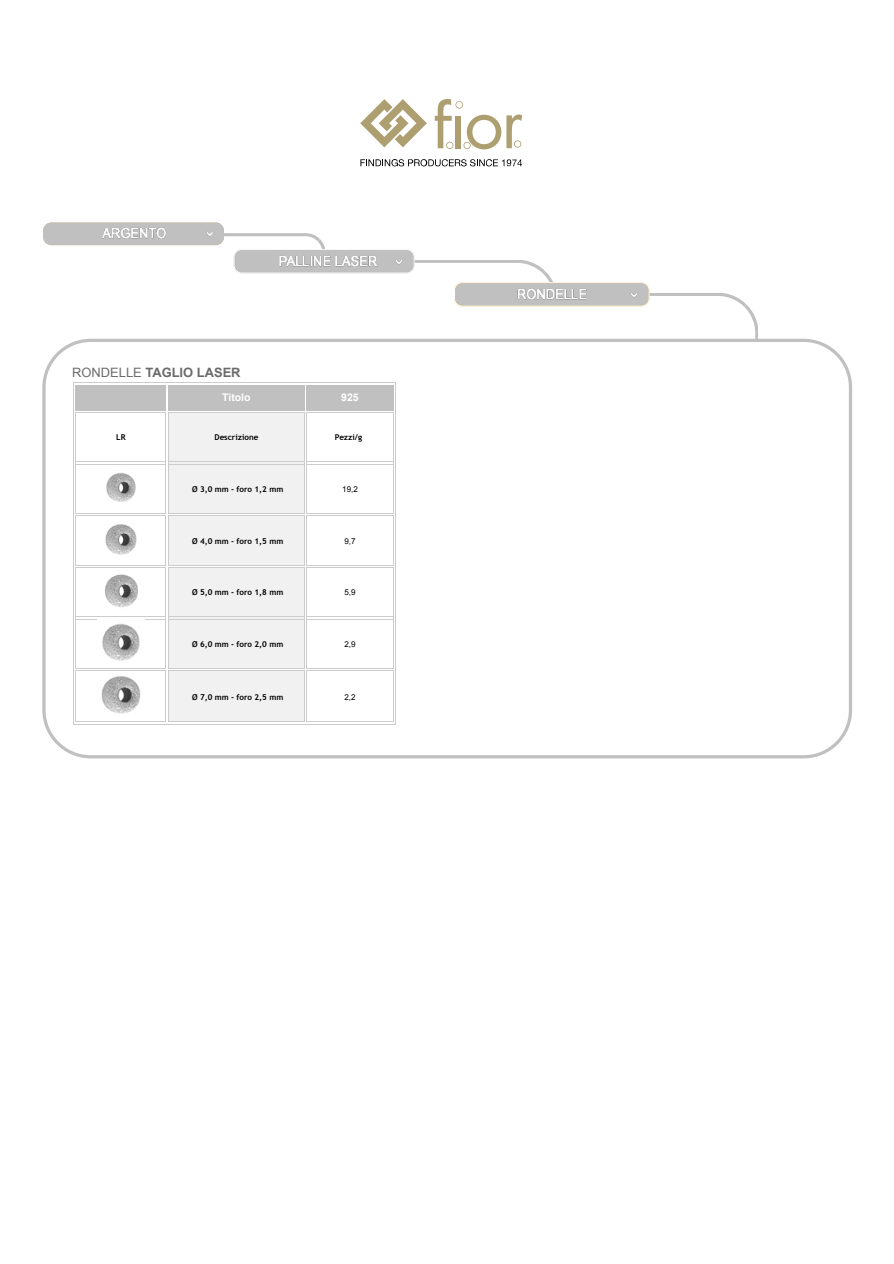
<style>
.page{position:relative;width:894px;height:1264px;background:#fff}
.page>*{position:absolute;margin:0;border:0;box-sizing:border-box;transform-origin:0 0}
.t1{font:700 12.9px "Arial";color:#6b6b6b}
.t2{font:700 10.5px "Arial";color:#fff}
.t3{font:700 8.1px "Trebuchet MS";color:#000}
.t4{font:8.1px "Arial";color:#000}
.s1{font-weight:400}
</style>
<div class="page">
<svg style="left:42px;top:339px;width:809px;height:419px"></svg>
<hr style="left:73px;top:382px;width:323px;height:1px;background:#ccc">
<hr style="left:73px;top:723px;width:323px;height:1px;background:#ccc">
<hr style="left:73px;top:382px;width:1px;height:342px;background:#ccc">
<hr style="left:395px;top:382px;width:1px;height:342px;background:#ccc">
<div style="left:75px;top:385px;width:91px;height:25px;background:#c0c0c0"></div>
<div style="left:168px;top:385px;width:136px;height:25px;background:#c0c0c0"></div>
<div style="left:306px;top:385px;width:87px;height:25px;background:#c0c0c0"></div>
<hr style="left:75px;top:412px;width:91px;height:1px;background:#ccc">
<hr style="left:75px;top:461px;width:91px;height:1px;background:#ccc">
<hr style="left:75px;top:412px;width:1px;height:50px;background:#ccc">
<hr style="left:165px;top:412px;width:1px;height:50px;background:#ccc">
<div style="left:168px;top:412px;width:136px;height:50px;background:#f1f1f1"></div>
<hr style="left:168px;top:412px;width:136px;height:1px;background:#ccc">
<hr style="left:168px;top:461px;width:136px;height:1px;background:#ccc">
<hr style="left:168px;top:412px;width:1px;height:50px;background:#ccc">
<hr style="left:304px;top:412px;width:1px;height:50px;background:#ccc">
<hr style="left:306px;top:412px;width:87px;height:1px;background:#ccc">
<hr style="left:306px;top:461px;width:87px;height:1px;background:#ccc">
<hr style="left:306px;top:412px;width:1px;height:50px;background:#ccc">
<hr style="left:392px;top:412px;width:1px;height:50px;background:#ccc">
<hr style="left:75px;top:464px;width:91px;height:1px;background:#ccc">
<hr style="left:75px;top:513px;width:91px;height:1px;background:#ccc">
<hr style="left:75px;top:464px;width:1px;height:50px;background:#ccc">
<hr style="left:165px;top:464px;width:1px;height:50px;background:#ccc">
<div style="left:168px;top:464px;width:136px;height:50px;background:#f1f1f1"></div>
<hr style="left:168px;top:464px;width:136px;height:1px;background:#ccc">
<hr style="left:168px;top:513px;width:136px;height:1px;background:#ccc">
<hr style="left:168px;top:464px;width:1px;height:50px;background:#ccc">
<hr style="left:304px;top:464px;width:1px;height:50px;background:#ccc">
<hr style="left:306px;top:464px;width:87px;height:1px;background:#ccc">
<hr style="left:306px;top:513px;width:87px;height:1px;background:#ccc">
<hr style="left:306px;top:464px;width:1px;height:50px;background:#ccc">
<hr style="left:392px;top:464px;width:1px;height:50px;background:#ccc">
<hr style="left:75px;top:515px;width:91px;height:1px;background:#ccc">
<hr style="left:75px;top:564px;width:91px;height:1px;background:#ccc">
<hr style="left:75px;top:515px;width:1px;height:50px;background:#ccc">
<hr style="left:165px;top:515px;width:1px;height:50px;background:#ccc">
<div style="left:168px;top:515px;width:136px;height:50px;background:#f1f1f1"></div>
<hr style="left:168px;top:515px;width:136px;height:1px;background:#ccc">
<hr style="left:168px;top:564px;width:136px;height:1px;background:#ccc">
<hr style="left:168px;top:515px;width:1px;height:50px;background:#ccc">
<hr style="left:304px;top:515px;width:1px;height:50px;background:#ccc">
<hr style="left:306px;top:515px;width:87px;height:1px;background:#ccc">
<hr style="left:306px;top:564px;width:87px;height:1px;background:#ccc">
<hr style="left:306px;top:515px;width:1px;height:50px;background:#ccc">
<hr style="left:392px;top:515px;width:1px;height:50px;background:#ccc">
<hr style="left:75px;top:567px;width:91px;height:1px;background:#ccc">
<hr style="left:75px;top:616px;width:91px;height:1px;background:#ccc">
<hr style="left:75px;top:567px;width:1px;height:50px;background:#ccc">
<hr style="left:165px;top:567px;width:1px;height:50px;background:#ccc">
<div style="left:168px;top:567px;width:136px;height:50px;background:#f1f1f1"></div>
<hr style="left:168px;top:567px;width:136px;height:1px;background:#ccc">
<hr style="left:168px;top:616px;width:136px;height:1px;background:#ccc">
<hr style="left:168px;top:567px;width:1px;height:50px;background:#ccc">
<hr style="left:304px;top:567px;width:1px;height:50px;background:#ccc">
<hr style="left:306px;top:567px;width:87px;height:1px;background:#ccc">
<hr style="left:306px;top:616px;width:87px;height:1px;background:#ccc">
<hr style="left:306px;top:567px;width:1px;height:50px;background:#ccc">
<hr style="left:392px;top:567px;width:1px;height:50px;background:#ccc">
<hr style="left:75px;top:619px;width:91px;height:1px;background:#ccc">
<hr style="left:75px;top:668px;width:91px;height:1px;background:#ccc">
<hr style="left:75px;top:619px;width:1px;height:50px;background:#ccc">
<hr style="left:165px;top:619px;width:1px;height:50px;background:#ccc">
<div style="left:168px;top:619px;width:136px;height:50px;background:#f1f1f1"></div>
<hr style="left:168px;top:619px;width:136px;height:1px;background:#ccc">
<hr style="left:168px;top:668px;width:136px;height:1px;background:#ccc">
<hr style="left:168px;top:619px;width:1px;height:50px;background:#ccc">
<hr style="left:304px;top:619px;width:1px;height:50px;background:#ccc">
<hr style="left:306px;top:619px;width:87px;height:1px;background:#ccc">
<hr style="left:306px;top:668px;width:87px;height:1px;background:#ccc">
<hr style="left:306px;top:619px;width:1px;height:50px;background:#ccc">
<hr style="left:392px;top:619px;width:1px;height:50px;background:#ccc">
<hr style="left:75px;top:670px;width:91px;height:1px;background:#ccc">
<hr style="left:75px;top:721px;width:91px;height:1px;background:#ccc">
<hr style="left:75px;top:670px;width:1px;height:52px;background:#ccc">
<hr style="left:165px;top:670px;width:1px;height:52px;background:#ccc">
<div style="left:168px;top:670px;width:136px;height:52px;background:#f1f1f1"></div>
<hr style="left:168px;top:670px;width:136px;height:1px;background:#ccc">
<hr style="left:168px;top:721px;width:136px;height:1px;background:#ccc">
<hr style="left:168px;top:670px;width:1px;height:52px;background:#ccc">
<hr style="left:304px;top:670px;width:1px;height:52px;background:#ccc">
<hr style="left:306px;top:670px;width:87px;height:1px;background:#ccc">
<hr style="left:306px;top:721px;width:87px;height:1px;background:#ccc">
<hr style="left:306px;top:670px;width:1px;height:52px;background:#ccc">
<hr style="left:392px;top:670px;width:1px;height:52px;background:#ccc">
<img style="left:103px;top:470px;width:36px;height:36px">
<img style="left:102px;top:520px;width:38px;height:39px">
<img style="left:100px;top:570px;width:42px;height:42px">
<img style="left:98px;top:619px;width:46px;height:47px">
<img style="left:97px;top:671px;width:48px;height:48px">
<svg style="left:434px;top:99px;width:88px;height:50px"></svg>
<svg style="left:360px;top:99px;width:67px;height:48px"></svg>
<svg style="left:360px;top:159px;width:162px;height:7px"></svg>
<div style="left:43px;top:222px;width:181px;height:23px;background:#c0c0c0;border-radius:8px"></div>
<img style="left:43px;top:222px;width:181px;height:22px">
<svg style="left:176px;top:233px;width:582px;height:108px"></svg>
<img style="left:235px;top:251px;width:178px;height:21px">
<h1 class="t1" style="left:72px;top:367px;width:170px"><span class="s1">RONDELLE</span> TAGLIO LASER</h1>
<p class="t2" style="left:222px;top:393px;width:30px">Titolo</p>
<p class="t2" style="left:341px;top:393px;width:19px">925</p>
<p class="t3" style="left:116px;top:434px;width:11px">LR</p>
<p class="t3" style="left:214px;top:434px;width:45px">Descrizione</p>
<p class="t3" style="left:335px;top:434px;width:29px">Pezzi/g</p>
<p class="t3" style="left:192px;top:486px;width:93px">Ø 3,0 mm - foro 1,2 mm</p>
<p class="t4" style="left:342px;top:486px;width:17px">19,2</p>
<p class="t3" style="left:192px;top:538px;width:93px">Ø 4,0 mm - foro 1,5 mm</p>
<p class="t4" style="left:344px;top:538px;width:13px">9,7</p>
<p class="t3" style="left:192px;top:589px;width:93px">Ø 5,0 mm - foro 1,8 mm</p>
<p class="t4" style="left:344px;top:589px;width:13px">5,9</p>
<p class="t3" style="left:192px;top:641px;width:93px">Ø 6,0 mm - foro 2,0 mm</p>
<p class="t4" style="left:344px;top:641px;width:13px">2,9</p>
<p class="t3" style="left:192px;top:693px;width:93px">Ø 7,0 mm - foro 2,5 mm</p>
<p class="t4" style="left:344px;top:693px;width:13px">2,2</p>
</div>
